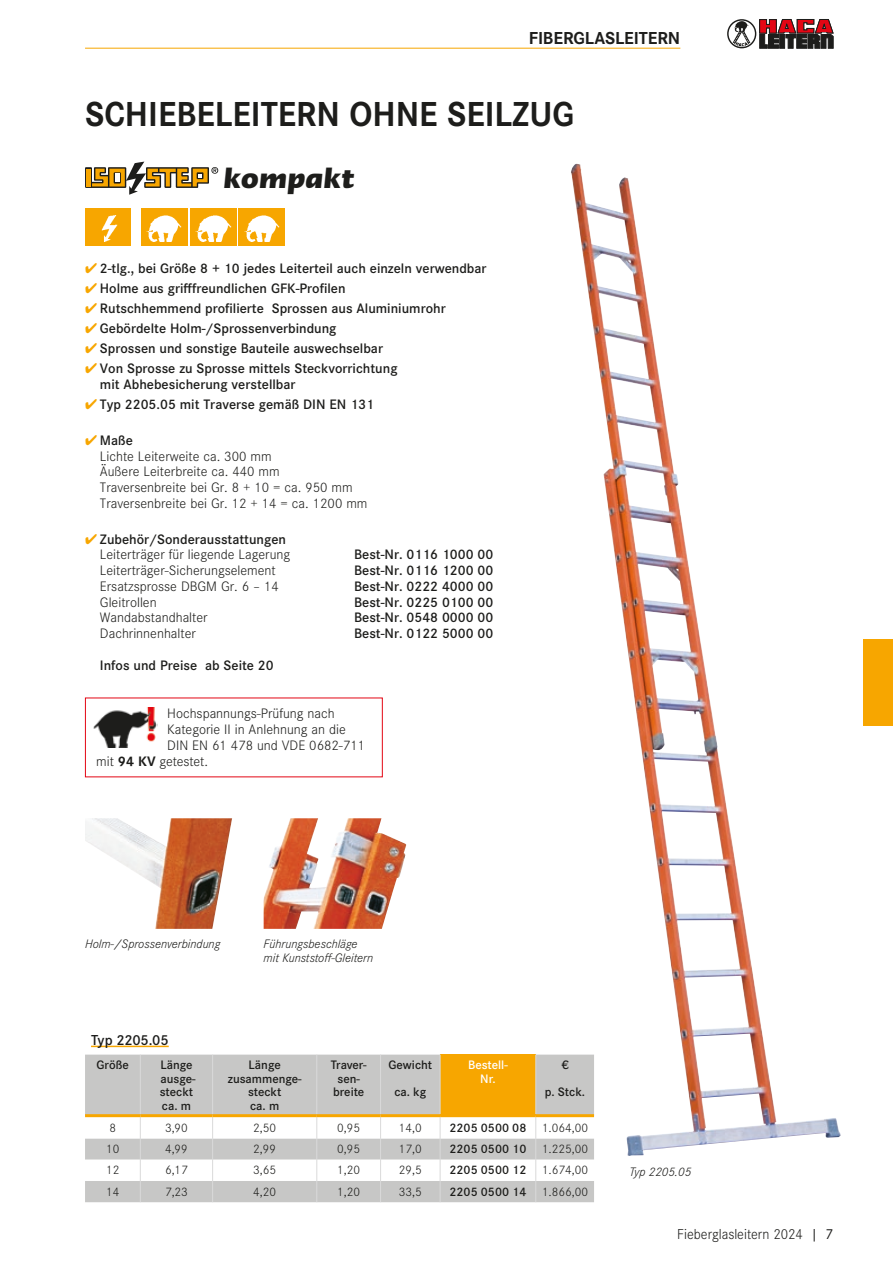
<style>
.page{position:relative;width:893px;height:1263px;background:#fff}
.page>*{position:absolute;margin:0;border:0;box-sizing:border-box;transform-origin:0 0}
.t1{font:700 36px "Corporate S";color:#1d1d1b;scale:.95 1}
.t2{font:italic 700 30.9px "Linotype Ergo";color:#1d1d1b;scale:.95 1}
.t3{font:700 18px "Corporate S";letter-spacing:-.005em;color:#1d1d1b}
.t4{font:300 15px "Corporate S";color:#1d1d1b;scale:.95 1}
.t5{font:600 15px "Corporate S";letter-spacing:-.015em;color:#1d1d1b}
.t6{font:600 14.25px/15.8px "Corporate S";color:#1d1d1b}
.t7{font:300 14.25px/15.8px "Corporate S";color:#1d1d1b}
.t8{font:600 12.75px/13.5px "Corporate S";color:#1d1d1b;text-align:center}
.t9{font:italic 300 12.75px/14.2px "Corporate S";color:#1d1d1b}
.t10{font:300 12.75px "Corporate S";color:#1d1d1b}
.t11{font:600 12.75px/13.5px "Corporate S";color:#fff;text-align:center}
.s1{color:#f7a600}
.s2{font-weight:600}
.s3{font-weight:700}
.s4{font-weight:300}
.s5{font-weight:400}
</style>
<div class="page">
<svg style="left:759px;top:19px;width:75px;height:30px;background:#723e40"></svg>
<hr style="left:817px;top:29px;width:14px;height:3px;background:#e30614">
<div style="left:727px;top:19px;width:29px;height:29px;border:1px solid #1d1d1b;border-radius:50%"></div>
<svg style="left:733px;top:21px;width:17px;height:25px"></svg>
<hr style="left:85px;top:48px;width:595px;height:1px;background:#f7a600">
<div style="left:863px;top:639px;width:30px;height:87px;background:#f7a600"></div>
<div style="left:85px;top:1054px;width:486px;height:60px;background:#c7c7c6"></div>
<div style="left:440px;top:1054px;width:96px;height:62px;background:#f7a600"></div>
<hr style="left:140px;top:1054px;width:1px;height:60px;background:#dadada">
<hr style="left:212px;top:1054px;width:1px;height:60px;background:#dadada">
<hr style="left:316px;top:1054px;width:1px;height:60px;background:#dadada">
<hr style="left:380px;top:1054px;width:1px;height:60px;background:#dadada">
<hr style="left:440px;top:1054px;width:1px;height:60px;background:#dadada">
<hr style="left:535px;top:1054px;width:1px;height:60px;background:#dadada">
<svg style="left:85px;top:1117px;width:509px;height:85px"></svg>
<hr style="left:85px;top:1114px;width:55px;height:3px;background:#f7a600">
<hr style="left:140px;top:1114px;width:73px;height:3px;background:#f7a600">
<hr style="left:213px;top:1114px;width:104px;height:3px;background:#f7a600">
<hr style="left:317px;top:1114px;width:64px;height:3px;background:#f7a600">
<hr style="left:381px;top:1114px;width:59px;height:3px;background:#f7a600">
<hr style="left:440px;top:1114px;width:96px;height:3px;background:#f7a600">
<hr style="left:536px;top:1114px;width:58px;height:3px;background:#f7a600">
<hr style="left:91px;top:1046px;width:78px;height:1px;background:#f7a600">
<img style="left:571px;top:164px;width:270px;height:992px">
<svg style="left:85px;top:162px;width:133px;height:33px"></svg>
<div style="left:85px;top:209px;width:45px;height:37px;background:#f7a600"></div>
<img style="left:101px;top:216px;width:16px;height:25px">
<div style="left:141px;top:208px;width:46px;height:38px;background:#f7a600"></div>
<img style="left:146px;top:215px;width:36px;height:26px">
<div style="left:190px;top:208px;width:46px;height:38px;background:#f7a600"></div>
<img style="left:195px;top:215px;width:36px;height:26px">
<div style="left:239px;top:208px;width:46px;height:38px;background:#f7a600"></div>
<img style="left:244px;top:215px;width:36px;height:26px">
<img style="left:264px;top:818px;width:142px;height:111px">
<img style="left:85px;top:818px;width:147px;height:111px">
<img style="left:93px;top:708px;width:65px;height:40px">
<p class="t3" style="left:529px;top:25px;width:153px">FIBERGLASLEITERN</p>
<h1 class="t1" style="left:85px;top:89px;width:517px">SCHIEBELEITERN OHNE SEILZUG</h1>
<h2 class="t2" style="left:223px;top:161px;width:139px">kompakt</h2>
<p class="t6" style="left:85px;top:260px;width:403px"><span class="s1">✔</span> 2-tlg., bei Größe 8 + 10 jedes Leiterteil auch einzeln verwendbar</p>
<p class="t6" style="left:85px;top:280px;width:262px"><span class="s1">✔</span> Holme aus grifffreundlichen GFK-Profilen</p>
<p class="t6" style="left:85px;top:300px;width:362px"><span class="s1">✔</span> Rutschhemmend profilierte Sprossen aus Aluminiumrohr</p>
<p class="t6" style="left:85px;top:320px;width:253px"><span class="s1">✔</span> Gebördelte Holm-/Sprossenverbindung</p>
<p class="t6" style="left:85px;top:340px;width:299px"><span class="s1">✔</span> Sprossen und sonstige Bauteile auswechselbar</p>
<p class="t6" style="left:100px;top:360px;width:299px;text-indent:-15px"><span class="s1">✔</span> Von Sprosse zu Sprosse mittels Steckvorrichtung mit Abhebesicherung verstellbar</p>
<p class="t6" style="left:85px;top:396px;width:290px"><span class="s1">✔</span> Typ 2205.05 mit Traverse gemäß DIN EN 131</p>
<p class="t7" style="left:100px;top:432px;width:269px;text-indent:-15px"><span class="s1">✔</span> <span class="s2">Maße<br></span>Lichte Leiterweite ca. 300 mm<br>Äußere Leiterbreite ca. 440 mm<br>Traversenbreite bei Gr. 8 + 10 = ca. 950 mm<br>Traversenbreite bei Gr. 12 + 14 = ca. 1200 mm</p>
<p class="t7" style="left:85px;top:530px;width:207px;text-align:right"><span class="s1">✔</span> <span class="s2">Zubehör/Sonderausstattungen<br></span>Leiterträger für liegende Lagerung</p>
<p class="t6" style="left:354px;top:546px;width:141px">Best-Nr. 0116 1000 00</p>
<p class="t7" style="left:100px;top:562px;width:177px">Leiterträger-Sicherungselement</p>
<p class="t6" style="left:354px;top:562px;width:141px">Best-Nr. 0116 1200 00</p>
<p class="t7" style="left:100px;top:578px;width:181px">Ersatzsprosse DBGM Gr. 6 – 14</p>
<p class="t6" style="left:354px;top:578px;width:141px">Best-Nr. 0222 4000 00</p>
<p class="t7" style="left:100px;top:593px;width:58px">Gleitrollen</p>
<p class="t6" style="left:354px;top:593px;width:141px">Best-Nr. 0225 0100 00</p>
<p class="t7" style="left:100px;top:609px;width:109px">Wandabstandhalter</p>
<p class="t6" style="left:354px;top:609px;width:141px">Best-Nr. 0548 0000 00</p>
<p class="t7" style="left:100px;top:625px;width:98px">Dachrinnenhalter</p>
<p class="t6" style="left:354px;top:625px;width:141px">Best-Nr. 0122 5000 00</p>
<p class="t6" style="left:100px;top:656px;width:175px">Infos und Preise ab Seite 20</p>
<p class="t7" style="left:167px;top:705px;width:169px">Hochspannungs-Prüfung nach</p>
<p class="t7" style="left:167px;top:721px;width:180px">Kategorie II in Anlehnung an die</p>
<p class="t7" style="left:167px;top:737px;width:199px">DIN EN 61 478 und VDE 0682-711</p>
<p class="t7" style="left:96px;top:752px;width:111px">mit <span class="s3">94 KV</span> getestet.</p>
<p class="t9" style="left:85px;top:936px;width:137px">Holm-/Sprossenverbindung</p>
<p class="t9" style="left:264px;top:936px;width:111px">Führungsbeschläge mit Kunststoff-Gleitern</p>
<p class="t5" style="left:91px;top:1030px;width:79px">Typ 2205.05</p>
<p class="t8" style="left:97px;top:1058px;width:34px">Größe</p>
<p class="t8" style="left:160px;top:1058px;width:37px;text-align:left">Länge ausge&shy;steckt ca. m</p>
<p class="t8" style="left:228px;top:1058px;width:75px">Länge zusammenge&shy;steckt<br>ca. m</p>
<p class="t8" style="left:331px;top:1058px;width:37px">Traver&shy;sen&shy;breite</p>
<p class="t8" style="left:389px;top:1051px;width:45px;line-height:27px">Gewicht ca. kg</p>
<p class="t11" style="left:468px;top:1058px;width:41px">Bestell-<br>Nr.</p>
<p class="t8" style="left:545px;top:1051px;width:42px;line-height:27px">€<br>p. Stck.</p>
<p class="t10" style="left:109px;top:1119px;width:8px">8</p>
<p class="t10" style="left:165px;top:1119px;width:24px">3,90</p>
<p class="t10" style="left:253px;top:1119px;width:24px">2,50</p>
<p class="t10" style="left:337px;top:1119px;width:24px">0,95</p>
<p class="t10" style="left:399px;top:1119px;width:24px">14,0</p>
<p class="t8" style="left:449px;top:1120px;width:140px">2205 0500 08 <span class="s4">1.064,00</span></p>
<p class="t10" style="left:106px;top:1140px;width:15px">10</p>
<p class="t10" style="left:165px;top:1140px;width:24px">4,99</p>
<p class="t10" style="left:253px;top:1140px;width:24px">2,99</p>
<p class="t10" style="left:337px;top:1140px;width:24px">0,95</p>
<p class="t10" style="left:399px;top:1140px;width:24px">17,0</p>
<p class="t8" style="left:449px;top:1141px;width:140px">2205 0500 10 <span class="s4">1.225,00</span></p>
<p class="t10" style="left:106px;top:1162px;width:15px">12</p>
<p class="t10" style="left:165px;top:1162px;width:24px">6,17</p>
<p class="t10" style="left:253px;top:1162px;width:24px">3,65</p>
<p class="t10" style="left:337px;top:1162px;width:24px">1,20</p>
<p class="t10" style="left:399px;top:1162px;width:24px">29,5</p>
<p class="t8" style="left:449px;top:1163px;width:140px">2205 0500 12 <span class="s4">1.674,00</span></p>
<p class="t10" style="left:106px;top:1183px;width:15px">14</p>
<p class="t10" style="left:165px;top:1183px;width:24px">7,23</p>
<p class="t10" style="left:253px;top:1183px;width:24px">4,20</p>
<p class="t10" style="left:337px;top:1183px;width:24px">1,20</p>
<p class="t10" style="left:399px;top:1183px;width:24px">33,5</p>
<p class="t8" style="left:449px;top:1184px;width:140px">2205 0500 14 <span class="s4">1.866,00</span></p>
<p class="t9" style="left:629px;top:1164px;width:63px">Typ 2205.05</p>
<p class="t4" style="left:677px;top:1224px;width:166px">Fieberglasleitern 2024 <span class="s5">| 7</span></p>
</div>
